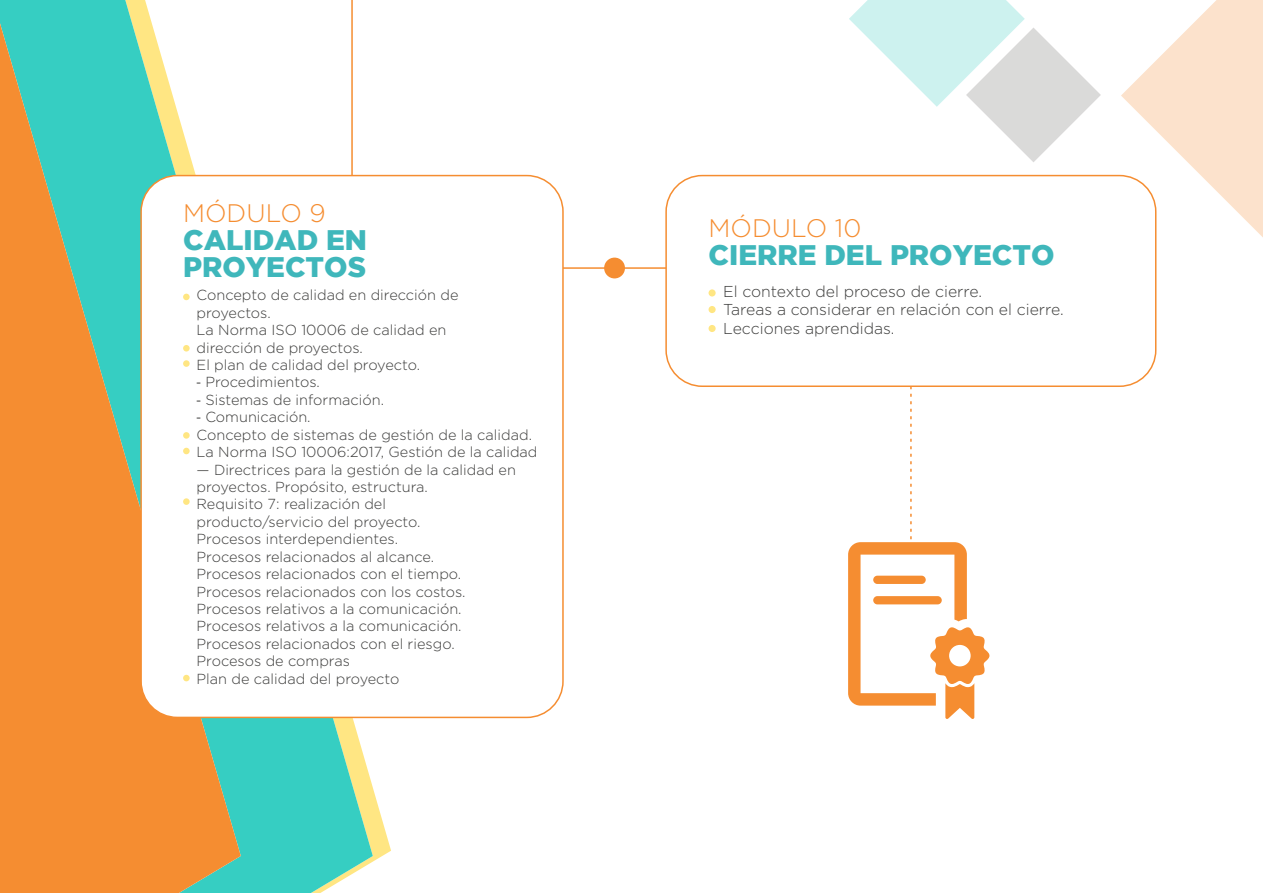
<style>
.page{position:relative;width:1263px;height:893px;background:#fff}
.page>*{position:absolute;margin:0;border:0;box-sizing:border-box;transform-origin:0 0}
.t1{font:900 28.2px/27px "Gotham";color:#3fb7bb}
.t2{font:300 25.35px "Gotham";color:#f58d31}
.t3{font:300 15.75px/18.9px "Gotham";color:#3c3c3b}
.t4{font:300 14.55px/17.4px "Gotham";color:#3c3c3b}
.s1{font-family:"Myriad Pro";font-weight:400}
</style>
<div class="page">
<svg style="left:0;top:0;width:373px;height:893px"></svg>
<svg style="left:0;top:23px;width:241px;height:870px;fill:#f58d31"></svg>
<div style="left:141px;top:176px;width:422px;height:541px;background:#fff;border-radius:36px"></div>
<div style="left:140px;top:175px;width:424px;height:543px;border:2px solid #f58d31;border-radius:36px"></div>
<div style="left:183px;top:294px;width:7px;height:6px;background:#ffe683;border-radius:50%"></div>
<div style="left:183px;top:360px;width:7px;height:7px;background:#ffe683;border-radius:50%"></div>
<div style="left:183px;top:432px;width:7px;height:7px;background:#ffe683;border-radius:50%"></div>
<div style="left:183px;top:448px;width:7px;height:6px;background:#ffe683;border-radius:50%"></div>
<div style="left:183px;top:498px;width:7px;height:7px;background:#ffe683;border-radius:50%"></div>
<div style="left:183px;top:675px;width:7px;height:6px;background:#ffe683;border-radius:50%"></div>
<div style="left:183px;top:345px;width:7px;height:7px;background:#ffe683;border-radius:50%"></div>
<div style="left:708px;top:289px;width:8px;height:7px;background:#ffe683;border-radius:50%"></div>
<div style="left:708px;top:306px;width:8px;height:7px;background:#ffe683;border-radius:50%"></div>
<div style="left:708px;top:325px;width:8px;height:7px;background:#ffe683;border-radius:50%"></div>
<div style="left:665px;top:175px;width:491px;height:212px;border:2px solid #f58d31;border-radius:36px"></div>
<hr style="left:563px;top:267px;width:103px;height:2px;background:#f58d31">
<hr style="left:351px;top:0;width:2px;height:176px;background:#f58d31">
<svg style="left:848px;top:386px;width:141px;height:333px"></svg>
<div style="left:604px;top:258px;width:21px;height:20px;background:#f58d31;border-radius:50%"></div>
<svg style="left:849px;top:0;width:414px;height:245px"></svg>
<h2 class="t2" style="left:183px;top:197px;width:144px">MÓDULO 9</h2>
<h1 class="t1" style="left:183px;top:226px;width:185px">CALIDAD EN<br>PROYECTOS</h1>
<p class="t4" style="left:197px;top:286px;width:263px">Concepto de calidad en dirección de proyectos.<br>La Norma ISO 10006 de calidad en dirección de proyectos.<br>El plan de calidad del proyecto.</p>
<p class="t4" style="left:197px;top:373px;width:125px"><span class="s1">-</span> Procedimientos.</p>
<p class="t4" style="left:197px;top:391px;width:189px"><span class="s1">-</span> Sistemas de información.</p>
<p class="t4" style="left:197px;top:408px;width:342px"><span class="s1">-</span> Comunicación.<br>Concepto de sistemas de gestión de la calidad.<br>La Norma ISO 10006:2017, Gestión de la calidad</p>
<p class="t4" style="left:197px;top:460px;width:321px">— Directrices para la gestión de la calidad en proyectos. Propósito, estructura.<br>Requisito 7: realización del producto/servicio del proyecto.<br>Procesos interdependientes.<br>Procesos relacionados al alcance.<br>Procesos relacionados con el tiempo.<br>Procesos relacionados con los costos.<br>Procesos relativos a la comunicación.<br>Procesos relativos a la comunicación.<br>Procesos relacionados con el riesgo.<br>Procesos de compras<br>Plan de calidad del proyecto</p>
<h2 class="t2" style="left:708px;top:212px;width:154px">MÓDULO 10</h2>
<h1 class="t1" style="left:708px;top:241px;width:348px">CIERRE DEL PROYECTO</h1>
<p class="t3" style="left:723px;top:281px;width:342px">El contexto del proceso de cierre.<br>Tareas a considerar en relación con el cierre.<br>Lecciones aprendidas.</p>
</div>
